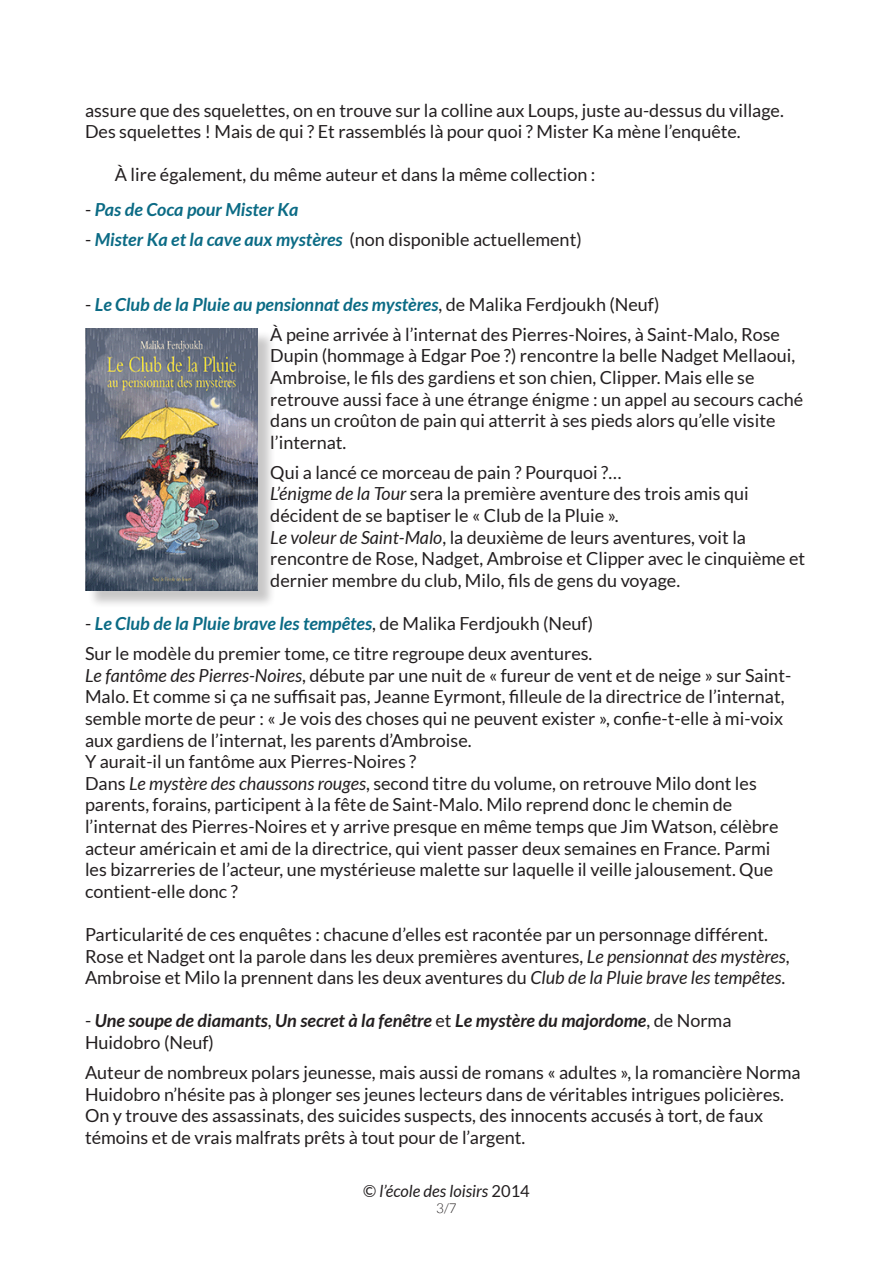
<style>
.page{position:relative;width:893px;height:1263px;background:#fff}
.page>*{position:absolute;margin:0;border:0;box-sizing:border-box;transform-origin:0 0}
.texte_courant{font:18px/21.6px "Lato";color:#231f20}
.liste_livres{font:18px/21.6px "Lato";color:#231f20}
.liste_livres-2{font:italic 700 18px "Lato";color:#0b6b85}
.liste_livres-3{font:italic 700 18px/21.6px "Lato";color:#231f20}
.réponses_quiz{font:18px "Lato";color:#231f20}
.t1{font:italic 16.5px "Lato";color:#231f20}
.t2{font:300 13.5px "Lato";color:#231f20}
.s1{font-weight:400;font-style:normal;color:#231f20}
.s2{font-weight:700;font-style:italic;color:#0b6b85}
.s3{font-style:italic}
.s4{font-weight:400;font-style:normal}
.s5{font-style:normal}
</style>
<div class="page">
<div style="left:87px;top:330px;width:189px;height:279px;background:#231f20;opacity:.25"></div>
<img style="left:85px;top:328px;width:173px;height:262px">
<p class="texte_courant" style="left:85px;top:99px;width:700px">assure que des squelettes, on en trouve sur la colline aux Loups, juste au-dessus du village.</p>
<p class="texte_courant" style="left:85px;top:121px;width:657px">Des squelettes ! Mais de qui ? Et rassemblés là pour quoi ? Mister Ka mène l’enquête.</p>
<p class="réponses_quiz" style="left:115px;top:165px;width:482px">À lire également, du même auteur et dans la même collection :</p>
<p class="liste_livres-2" style="left:85px;top:199px;width:215px"><span class="s1">-</span> Pas de Coca pour Mister Ka</p>
<p class="texte_courant" style="left:85px;top:228px;width:498px">- <span class="s2">Mister Ka et la cave aux mystères</span> (non disponible actuellement)</p>
<p class="liste_livres-2" style="left:85px;top:294px;width:576px"><span class="s1">-</span> Le Club de la Pluie au pensionnat des mystères<span class="s1">, de Malika Ferdjoukh (Neuf)</span></p>
<p class="liste_livres" style="left:270px;top:323px;width:534px">À peine arrivée à l’internat des Pierres-Noires, à Saint-Malo, Rose Dupin (hommage à Edgar Poe ?) rencontre la belle Nadget Mellaoui, Ambroise, le fils des gardiens et son chien, Clipper. Mais elle se retrouve aussi face à une étrange énigme : un appel au secours caché dans un croûton de pain qui atterrit à ses pieds alors qu’elle visite l’internat.</p>
<p class="texte_courant" style="left:270px;top:461px;width:353px">Qui a lancé ce morceau de pain ? Pourquoi ?…</p>
<p class="texte_courant" style="left:270px;top:483px;width:480px"><span class="s3">L’énigme de la Tour</span> sera la première aventure des trois amis qui décident de se baptiser le « Club de la Pluie ».</p>
<p class="texte_courant" style="left:270px;top:526px;width:536px"><span class="s3">Le voleur de Saint-Malo</span>, la deuxième de leurs aventures, voit la rencontre de Rose, Nadget, Ambroise et Clipper avec le cinquième et dernier membre du club, Milo, fils de gens du voyage.</p>
<p class="liste_livres-2" style="left:85px;top:613px;width:510px"><span class="s1">-</span> Le Club de la Pluie brave les tempêtes<span class="s1">, de Malika Ferdjoukh (Neuf)</span></p>
<p class="texte_courant" style="left:85px;top:643px;width:509px">Sur le modèle du premier tome, ce titre regroupe deux aventures.</p>
<p class="texte_courant" style="left:85px;top:664px;width:708px"><span class="s3">Le fantôme des Pierres-Noires</span>, débute par une nuit de « fureur de vent et de neige » sur Saint-Malo. Et comme si ça ne suffisait pas, Jeanne Eyrmont, filleule de la directrice de l’internat, semble morte de peur : « Je vois des choses qui ne peuvent exister », confie-t-elle à mi-voix aux gardiens de l’internat, les parents d’Ambroise.</p>
<p class="texte_courant" style="left:85px;top:751px;width:333px">Y aurait-il un fantôme aux Pierres-Noires ?</p>
<p class="texte_courant" style="left:85px;top:772px;width:695px">Dans <span class="s3">Le mystère des chaussons rouges</span>, second titre du volume, on retrouve Milo dont les parents, forains, participent à la fête de Saint-Malo. Milo reprend donc le chemin de l’internat des Pierres-Noires et y arrive presque en même temps que Jim Watson, célèbre acteur américain et ami de la directrice, qui vient passer deux semaines en France. Parmi les bizarreries de l’acteur, une mystérieuse malette sur laquelle il veille jalousement. Que contient-elle donc ?</p>
<p class="texte_courant" style="left:85px;top:923px;width:706px">Particularité de ces enquêtes : chacune d’elles est racontée par un personnage différent.<br>Rose et Nadget ont la parole dans les deux premières aventures, <span class="s3">Le pensionnat des mystères</span>,<br>Ambroise et Milo la prennent dans les deux aventures du <span class="s3">Club de la Pluie brave les tempêtes</span>.</p>
<p class="liste_livres-3" style="left:85px;top:1010px;width:648px"><span class="s4">-</span> Une soupe de diamants<span class="s4">,</span> Un secret à la fenêtre <span class="s4">et</span> Le mystère du majordome<span class="s4">, de Norma<br>Huidobro (Neuf)</span></p>
<p class="texte_courant" style="left:85px;top:1062px;width:717px">Auteur de nombreux polars jeunesse, mais aussi de romans « adultes », la romancière Norma Huidobro n’hésite pas à plonger ses jeunes lecteurs dans de véritables intrigues policières.<br>On y trouve des assassinats, des suicides suspects, des innocents accusés à tort, de faux témoins et de vrais malfrats prêts à tout pour de l’argent.</p>
<p class="t1" style="left:363px;top:1182px;width:168px"><span class="s5">©</span> l’école des loisirs <span class="s5">2014</span></p>
<p class="t2" style="left:436px;top:1201px;width:22px">3/7</p>
</div>
